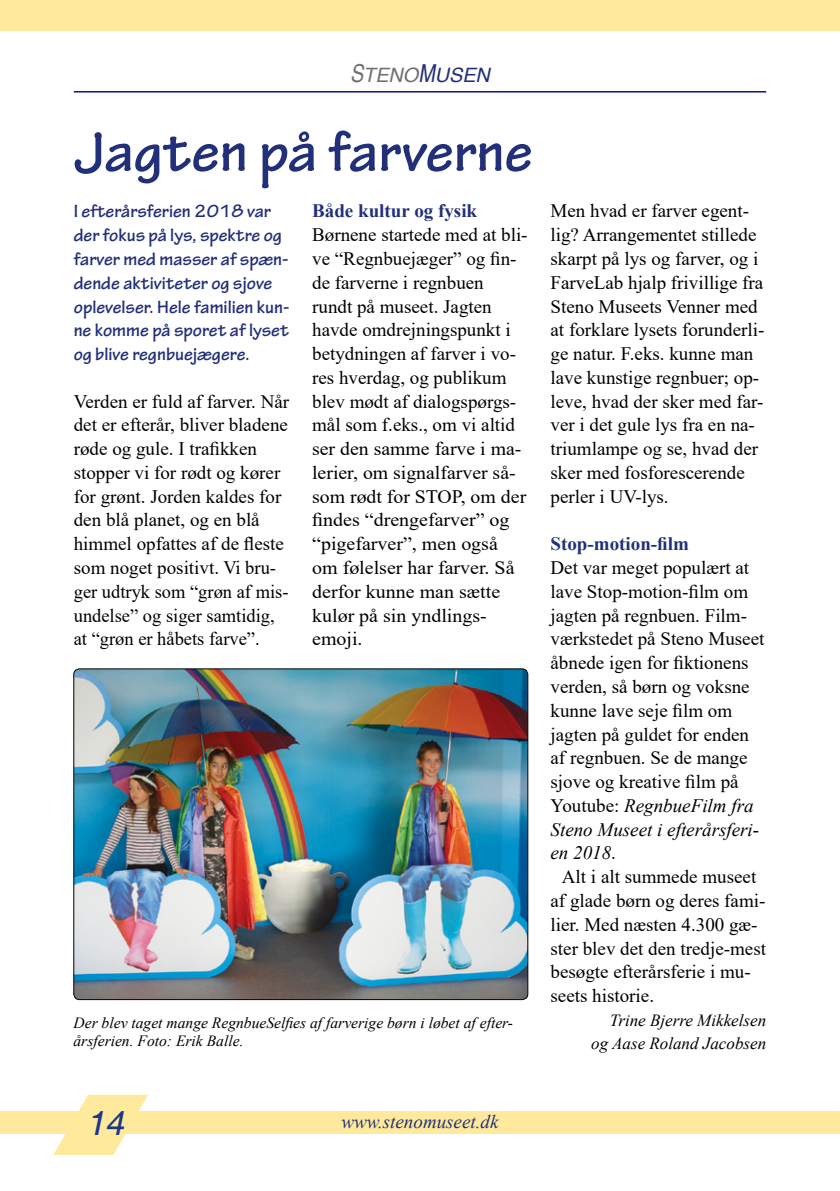
<style>
.page{position:relative;width:840px;height:1191px;background:#fff}
.page>*{position:absolute;margin:0;border:0;box-sizing:border-box;transform-origin:0 0}
.t1{font:700 60px "Tekton Pro";letter-spacing:-.005em;color:#222f79}
.t2{font:italic 34px "Helvetica";color:#1c3886}
.t3{font:italic 19.8px "Helvetica";color:#72706f}
.t4{font:19px/23.8px "Times New Roman";color:#000}
.t5{font:700 19px/23.8px "Tekton Pro";color:#222f79}
.t6{font:italic 19px "Times New Roman";color:#000}
.t7{font:700 19px "Times New Roman";color:#222f79}
.t8{font:italic 19px "Times New Roman";color:#222f79}
.t9{font:italic 17px/23.8px "Times New Roman";color:#000;text-align:right}
.t10{font:italic 15.6px/18.6px "Times New Roman";color:#000}
.s1{font-size:24.8px}
.s2{font-size:24.8px;color:#222f79}
.s3{color:#222f79}
.s4{font-style:normal}
</style>
<div class="page">
<hr style="left:74px;top:91px;width:691px;height:1px;background:#00008b">
<div style="left:0;top:1111px;width:839px;height:23px;background:#ffe99c"></div>
<div style="left:0;top:0;width:839px;height:30px;background:#ffe99c"></div>
<svg style="left:54px;top:1094px;width:94px;height:60px"></svg>
<svg style="left:839px;top:1111px;width:1px;height:23px"></svg>
<hr style="left:839px;top:0;width:1px;height:30px;background:#ffe99c">
<img style="left:74px;top:669px;width:453px;height:330px">
<div style="left:73px;top:668px;width:454px;height:331px;border:1px solid #000;border-radius:6px"></div>
<p class="t3" style="left:350px;top:64px;width:141px"><span class="s1">S</span>TENO<span class="s2">M</span><span class="s3">USEN</span></p>
<h1 class="t1" style="left:74px;top:116px;width:460px">Jagten på farverne</h1>
<p class="t5" style="left:74px;top:200px;width:217px">I efterårsferien 2018 var der fokus på lys, spektre og farver med masser af spæn&shy;dende aktiviteter og sjove oplevelser. Hele familien kun&shy;ne komme på sporet af lyset og blive regnbuejægere.</p>
<p class="t4" style="left:74px;top:389px;width:217px">Verden er fuld af farver. Når det er efterår, bliver bladene røde og gule. I trafikken stopper vi for rødt og kører for grønt. Jorden kaldes for den blå planet, og en blå himmel opfattes af de fleste som noget positivt. Vi bru&shy;ger udtryk som “grøn af mis&shy;undelse” og siger samtidig, at “grøn er håbets farve”.</p>
<p class="t7" style="left:312px;top:197px;width:166px">Både kultur og fysik</p>
<p class="t4" style="left:312px;top:222px;width:217px">Børnene startede med at bli&shy;ve “Regnbuejæger” og fin&shy;de farverne i regnbuen rundt på museet. Jagten havde omdrejningspunkt i betydningen af farver i vo&shy;res hverdag, og publikum blev mødt af dialogspørgs&shy;mål som f.eks., om vi altid ser den samme farve i ma&shy;lerier, om signalfarver så&shy;som rødt for STOP, om der findes “drengefarver” og “pigefarver”, men også om følelser har farver. Så derfor kunne man sætte kulør på sin yndlings&shy;emoji.</p>
<p class="t10" style="left:73px;top:1012px;width:441px">Der blev taget mange RegnbueSelfies af farverige børn i løbet af efter&shy;årsferien. Foto: Erik Balle.</p>
<p class="t4" style="left:550px;top:198px;width:215px">Men hvad er farver egent&shy;lig? Arrangementet stillede skarpt på lys og farver, og i<br>FarveLab hjalp frivillige fra<br>Steno Museets Venner med at forklare lysets forunderli&shy;ge natur. F.eks. kunne man lave kunstige regnbuer; op&shy;leve, hvad der sker med far&shy;ver i det gule lys fra en na&shy;triumlampe og se, hvad der sker med fosforescerende perler i UV-lys.</p>
<p class="t7" style="left:550px;top:530px;width:140px">Stop-motion-film</p>
<p class="t4" style="left:550px;top:555px;width:200px">Det var meget populært at</p>
<p class="t4" style="left:550px;top:579px;width:199px">lave Stop-motion-film om</p>
<p class="t4" style="left:550px;top:603px;width:196px">jagten på regnbuen. Film-</p>
<p class="t4" style="left:550px;top:626px;width:215px">værkstedet på Steno Museet</p>
<p class="t4" style="left:550px;top:650px;width:199px">åbnede igen for fiktionens</p>
<p class="t4" style="left:550px;top:674px;width:200px">verden, så børn og voksne</p>
<p class="t4" style="left:550px;top:698px;width:183px">kunne lave seje film om</p>
<p class="t4" style="left:550px;top:721px;width:200px">jagten på guldet for enden</p>
<p class="t4" style="left:550px;top:745px;width:198px">af regnbuen. Se de mange</p>
<p class="t4" style="left:550px;top:769px;width:189px">sjove og kreative film på</p>
<p class="t6" style="left:550px;top:792px;width:204px"><span class="s4">Youtube:</span> RegnbueFilm fra</p>
<p class="t6" style="left:550px;top:816px;width:210px">Steno Museet i efterårsferi-</p>
<p class="t6" style="left:550px;top:840px;width:67px">en 2018<span class="s4">.</span></p>
<p class="t4" style="left:561px;top:864px;width:196px">Alt i alt summede museet</p>
<p class="t4" style="left:550px;top:888px;width:216px">af glade børn og deres fami-</p>
<p class="t4" style="left:550px;top:912px;width:208px">lier. Med næsten 4.300 gæ-</p>
<p class="t4" style="left:550px;top:935px;width:217px">ster blev det den tredje-mest</p>
<p class="t4" style="left:550px;top:959px;width:201px">besøgte efterårsferie i mu-</p>
<p class="t4" style="left:550px;top:983px;width:105px">seets historie.</p>
<p class="t9" style="left:591px;top:1007px;width:176px">Trine Bjerre Mikkelsen og Aase Roland Jacobsen</p>
<h2 class="t2" style="left:86px;top:1103px;width:39px">14</h2>
<p class="t8" style="left:341px;top:1108px;width:158px">www.stenomuseet.dk</p>
</div>
